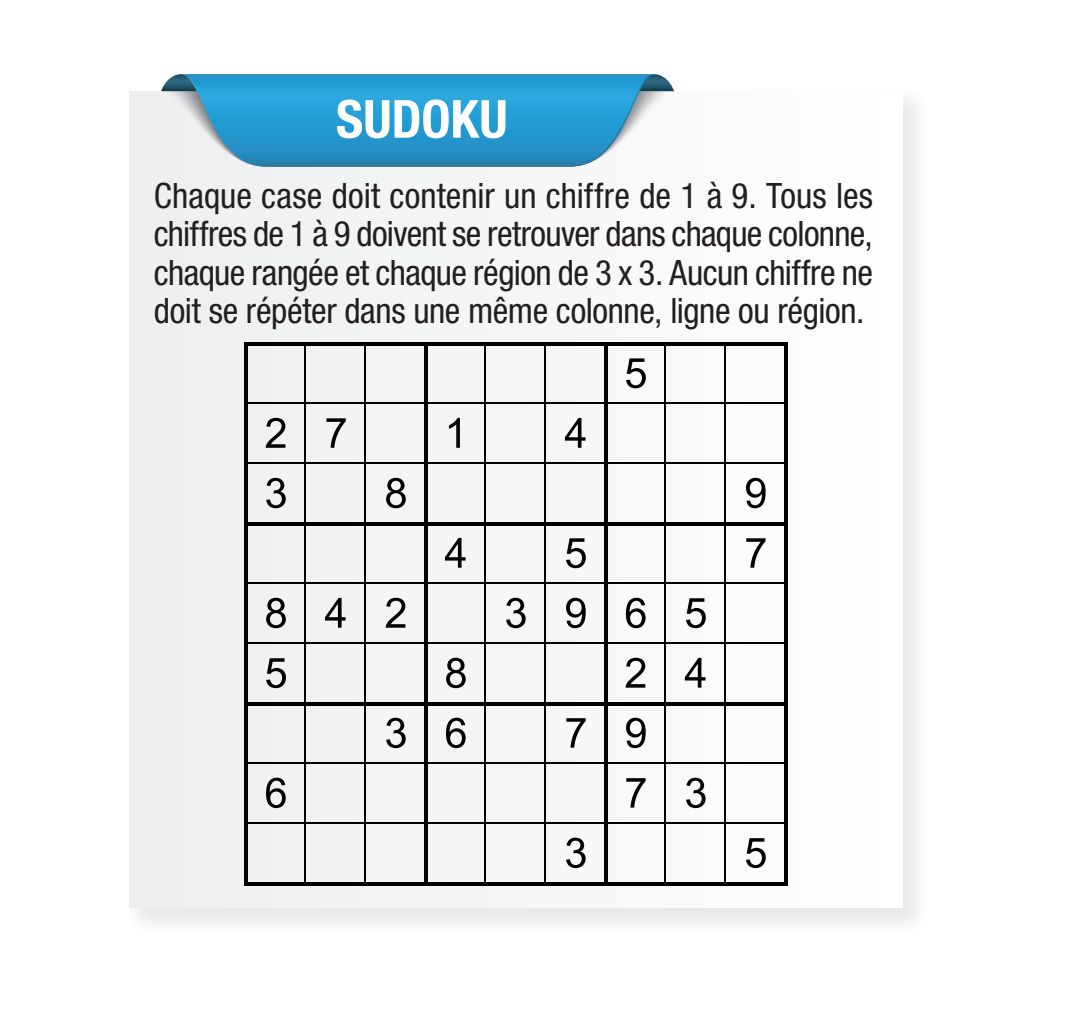
<style>
.page{position:relative;width:1066px;height:1012px;background:#fff}
.page>*{position:absolute;margin:0;border:0;box-sizing:border-box;transform-origin:0 0}
.t1{font:700 condensed 52.5px "Helvetica Neue LT Std";color:#fff}
.t2{font:condensed 35px/38.5px "Helvetica Neue LT Std";letter-spacing:-.01em;color:#231f20;text-align:justify}
.t3{font:900 condensed 33.25px "Swiss 721 BT";color:#231f20;scale:1.15 1}
</style>
<div class="page">
<div style="left:124px;top:86px;width:805px;height:849px;background:#231f20;opacity:.1"></div>
<div style="left:129px;top:91px;width:773px;height:817px;background:#f6f6f7"></div>
<svg style="left:161px;top:74px;width:514px;height:32px"></svg>
<svg style="left:182px;top:74px;width:471px;height:92px;background:#3ba1d0"></svg>
<svg style="left:626px;top:358px;width:20px;height:30px"></svg>
<svg style="left:266px;top:418px;width:19px;height:30px"></svg>
<svg style="left:326px;top:418px;width:20px;height:30px"></svg>
<svg style="left:449px;top:418px;width:11px;height:30px"></svg>
<svg style="left:565px;top:418px;width:20px;height:30px"></svg>
<svg style="left:266px;top:478px;width:20px;height:30px"></svg>
<svg style="left:386px;top:478px;width:20px;height:30px"></svg>
<svg style="left:746px;top:478px;width:19px;height:30px"></svg>
<svg style="left:445px;top:538px;width:20px;height:30px"></svg>
<svg style="left:566px;top:538px;width:20px;height:30px"></svg>
<svg style="left:746px;top:538px;width:19px;height:30px"></svg>
<svg style="left:266px;top:598px;width:20px;height:30px"></svg>
<svg style="left:325px;top:598px;width:21px;height:30px"></svg>
<svg style="left:386px;top:598px;width:19px;height:30px"></svg>
<svg style="left:506px;top:598px;width:19px;height:30px"></svg>
<svg style="left:566px;top:598px;width:20px;height:30px"></svg>
<svg style="left:626px;top:598px;width:19px;height:30px"></svg>
<svg style="left:686px;top:598px;width:20px;height:30px"></svg>
<svg style="left:266px;top:658px;width:20px;height:30px"></svg>
<svg style="left:446px;top:658px;width:20px;height:30px"></svg>
<svg style="left:625px;top:658px;width:20px;height:30px"></svg>
<svg style="left:685px;top:658px;width:20px;height:30px"></svg>
<svg style="left:386px;top:718px;width:20px;height:30px"></svg>
<svg style="left:446px;top:718px;width:20px;height:30px"></svg>
<svg style="left:566px;top:718px;width:19px;height:29px"></svg>
<svg style="left:626px;top:718px;width:19px;height:30px"></svg>
<svg style="left:266px;top:778px;width:20px;height:30px"></svg>
<svg style="left:626px;top:778px;width:19px;height:29px"></svg>
<svg style="left:686px;top:778px;width:19px;height:30px"></svg>
<svg style="left:566px;top:837px;width:19px;height:31px"></svg>
<svg style="left:746px;top:838px;width:20px;height:30px"></svg>
<hr style="left:244px;top:343px;width:543px;height:3px;background:#000001">
<hr style="left:244px;top:402px;width:543px;height:2px;background:#000001">
<hr style="left:244px;top:462px;width:543px;height:2px;background:#000001">
<hr style="left:244px;top:522px;width:543px;height:4px;background:#000001">
<hr style="left:244px;top:582px;width:543px;height:2px;background:#000001">
<hr style="left:244px;top:642px;width:543px;height:2px;background:#000001">
<hr style="left:244px;top:702px;width:543px;height:4px;background:#000001">
<hr style="left:244px;top:762px;width:543px;height:2px;background:#000001">
<hr style="left:244px;top:822px;width:543px;height:2px;background:#000001">
<hr style="left:244px;top:882px;width:543px;height:3px;background:#000001">
<hr style="left:244px;top:343px;width:4px;height:542px;background:#000001">
<hr style="left:304px;top:343px;width:2px;height:542px;background:#000001">
<hr style="left:364px;top:343px;width:2px;height:542px;background:#000001">
<hr style="left:424px;top:343px;width:4px;height:542px;background:#000001">
<hr style="left:484px;top:343px;width:2px;height:542px;background:#000001">
<hr style="left:544px;top:343px;width:2px;height:542px;background:#000001">
<hr style="left:604px;top:343px;width:3px;height:542px;background:#000001">
<hr style="left:664px;top:343px;width:2px;height:542px;background:#000001">
<hr style="left:724px;top:343px;width:2px;height:542px;background:#000001">
<hr style="left:784px;top:343px;width:3px;height:542px;background:#000001">
<h1 class="t1" style="left:336px;top:87px;width:173px">SUDOKU</h1>
<p class="t2" style="left:154px;top:176px;width:721px">Chaque case doit contenir un chiffre de 1 à 9. Tous les chiffres de 1 à 9 doivent se retrouver dans chaque colonne, chaque rangée et chaque région de 3 x 3. Aucun chiffre ne doit se répéter dans une même colonne, ligne ou région.</p>
<p class="t3" style="left:450px;top:229px;width:116px">SUDOKU</p>
</div>
